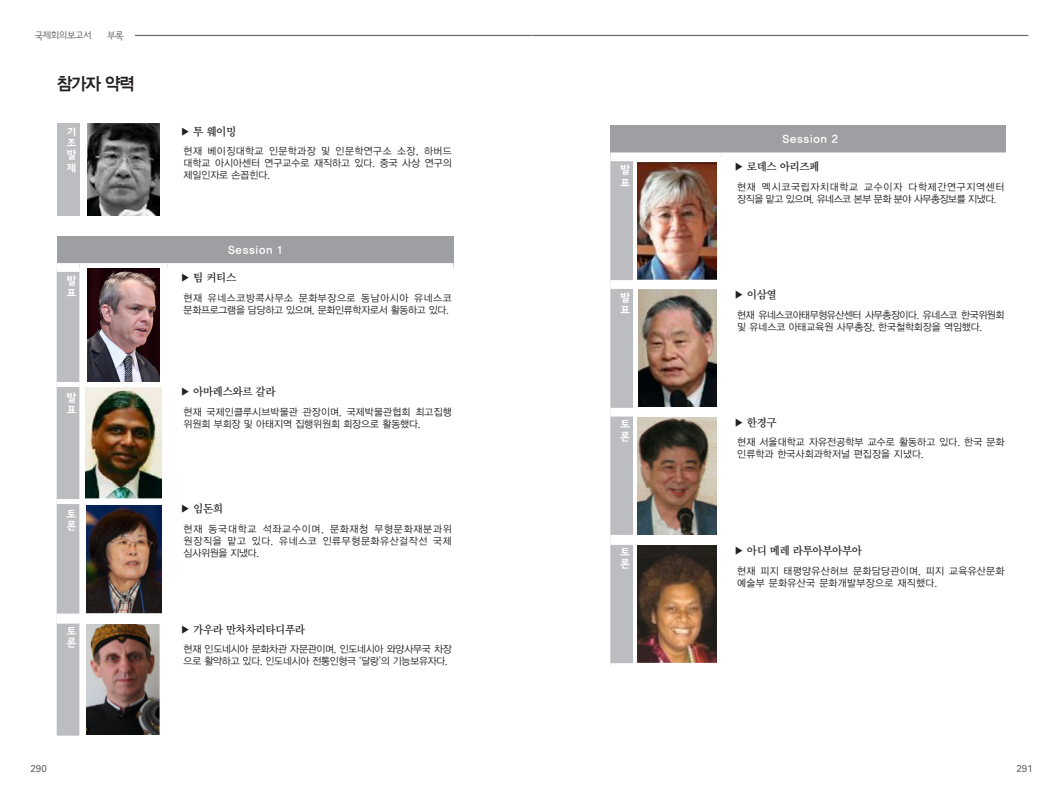
<style>
.page{position:relative;width:1063px;height:798px;background:#fff}
.page>*{position:absolute;margin:0;border:0;box-sizing:border-box;transform-origin:0 0}
.본문대제목{font:17.5px "YDVYGO34";color:#231f20;scale:.95 1}
.표_본문이름{font:11.25px "YDVY Mj O14";letter-spacing:-.04em;color:#231f20}
.표_작은제목{font:11.25px "YDVYGO24";color:#fff}
.t1{font:10.62px "YDVYGO22";letter-spacing:-.12em;color:#6c6d70}
.표_내용{font:10px/12px "YDVYGO32";letter-spacing:.02em;color:#231f20;text-align:justify}
.표_내용-2{font:10px/12px "YDVYGO32";letter-spacing:-.02em;color:#231f20}
.표_내용-3{font:10px/12px "YDVYGO32";letter-spacing:-.04em;color:#231f20}
.표_내용-4{font:10px/12px "YDVYGO32";letter-spacing:.08em;color:#231f20}
.표_내용-5{font:10px/12px "YDVYGO32";letter-spacing:.04em;color:#231f20}
.t2{font:10px "Univers LT Std";color:#636366}
</style>
<div class="page">
<hr style="left:110px;top:35px;width:421px;height:1px;background:#6c6d70">
<hr style="left:531px;top:35px;width:497px;height:1px;background:#6c6d70">
<svg style="left:110px;top:34px;width:36px;height:3px"></svg>
<div style="left:57px;top:124px;width:22px;height:92px;background:#bcbdc0"></div>
<img style="left:87px;top:123px;width:73px;height:92px">
<div style="left:57px;top:235px;width:397px;height:32px;background:#9d9fa2"></div>
<div style="left:57px;top:272px;width:22px;height:463px;background:#bcbdc0"></div>
<div style="left:57px;top:382px;width:22px;height:5px;background:#fff"></div>
<div style="left:57px;top:499px;width:22px;height:5px;background:#fff"></div>
<div style="left:57px;top:613px;width:22px;height:10px;background:#fff"></div>
<div style="left:57px;top:263px;width:22px;height:9px;background:#fff"></div>
<div style="left:79px;top:263px;width:89px;height:9px;background:#fff"></div>
<div style="left:168px;top:263px;width:286px;height:9px;background:#fff"></div>
<img style="left:87px;top:268px;width:73px;height:114px">
<img style="left:86px;top:388px;width:75px;height:110px">
<img style="left:86px;top:505px;width:75px;height:108px">
<img style="left:86px;top:624px;width:74px;height:110px">
<div style="left:610px;top:125px;width:396px;height:32px;background:#9d9fa2"></div>
<div style="left:610px;top:161px;width:23px;height:502px;background:#bcbdc0"></div>
<div style="left:610px;top:534px;width:23px;height:10px;background:#fff"></div>
<div style="left:610px;top:152px;width:23px;height:9px;background:#fff"></div>
<div style="left:633px;top:152px;width:88px;height:9px;background:#fff"></div>
<div style="left:721px;top:152px;width:285px;height:9px;background:#fff"></div>
<div style="left:610px;top:280px;width:23px;height:9px;background:#fff"></div>
<div style="left:610px;top:407px;width:23px;height:9px;background:#fff"></div>
<img style="left:638px;top:162px;width:79px;height:117px">
<img style="left:638px;top:289px;width:78px;height:117px">
<img style="left:637px;top:417px;width:80px;height:117px">
<img style="left:638px;top:545px;width:79px;height:117px">
<p class="t1" style="left:35px;top:29px;width:59px">국제회의보고서</p>
<p class="t1" style="left:107px;top:30px;width:19px">부록</p>
<p class="본문대제목" style="left:57px;top:73px;width:84px">참가자 약력</p>
<p class="표_작은제목" style="left:66px;top:126px;width:12px">기</p>
<p class="표_작은제목" style="left:66px;top:137px;width:12px">조</p>
<p class="표_작은제목" style="left:66px;top:148px;width:12px">발</p>
<p class="표_작은제목" style="left:66px;top:162px;width:12px">제</p>
<p class="표_본문이름" style="left:180px;top:124px;width:58px">▶ 투 웨이밍</p>
<p class="표_내용" style="left:184px;top:145px;width:270px">현재 베이징대학교 인문학과장 및 인문학연구소 소장, 하버드 대학교 아시아센터 연구교수로 재직하고 있다. 중국 사상 연구의 제일인자로 손꼽힌다.</p>
<p class="표_작은제목" style="left:620px;top:163px;width:12px">발</p>
<p class="표_작은제목" style="left:620px;top:177px;width:12px">표</p>
<p class="표_작은제목" style="left:782px;top:134px;width:58px">Session 2</p>
<p class="표_본문이름" style="left:734px;top:160px;width:87px">▶ 로데스 아리즈페</p>
<p class="표_내용-4" style="left:737px;top:181px;width:269px">현재 멕시코국립자치대학교 교수이자 다학제간연구지역센터 장직을 맡고 있으며, 유네스코 본부 문화 분야 사무총장보를 지냈다.</p>
<p class="표_작은제목" style="left:228px;top:244px;width:56px">Session 1</p>
<p class="표_작은제목" style="left:66px;top:274px;width:12px">발</p>
<p class="표_작은제목" style="left:66px;top:287px;width:12px">표</p>
<p class="표_본문이름" style="left:180px;top:271px;width:58px">▶ 팀 커티스</p>
<p class="표_내용-2" style="left:184px;top:291px;width:270px">현재 유네스코방콕사무소 문화부장으로 동남아시아 유네스코 문화프로그램을 담당하고 있으며, 문화인류학자로서 활동하고 있다.</p>
<p class="표_작은제목" style="left:620px;top:291px;width:12px">발</p>
<p class="표_작은제목" style="left:620px;top:304px;width:12px">표</p>
<p class="표_본문이름" style="left:734px;top:288px;width:45px">▶ 이삼열</p>
<p class="표_내용-3" style="left:737px;top:308px;width:269px">현재 유네스코아태무형유산센터 사무총장이다. 유네스코 한국위원회 및 유네스코 아태교육원 사무총장, 한국철학회장을 역임했다.</p>
<p class="표_작은제목" style="left:66px;top:391px;width:12px">발</p>
<p class="표_작은제목" style="left:66px;top:404px;width:12px">표</p>
<p class="표_본문이름" style="left:180px;top:385px;width:97px">▶ 아마레스와르 갈라</p>
<p class="표_내용" style="left:184px;top:406px;width:270px">현재 국제인클루시브박물관 관장이며, 국제박물관협회 최고집행 위원회 부회장 및 아태지역 집행위원회 회장으로 활동했다.</p>
<p class="표_작은제목" style="left:620px;top:418px;width:12px">토</p>
<p class="표_작은제목" style="left:620px;top:429px;width:12px">론</p>
<p class="표_본문이름" style="left:734px;top:415px;width:45px">▶ 한경구</p>
<p class="표_내용" style="left:737px;top:436px;width:269px">현재 서울대학교 자유전공학부 교수로 활동하고 있다. 한국 문화 인류학과 한국사회과학저널 편집장을 지냈다.</p>
<p class="표_작은제목" style="left:66px;top:507px;width:12px">토</p>
<p class="표_작은제목" style="left:66px;top:519px;width:12px">론</p>
<p class="표_본문이름" style="left:180px;top:502px;width:45px">▶ 임돈희</p>
<p class="표_내용" style="left:184px;top:523px;width:270px">현재 동국대학교 석좌교수이며, 문화재청 무형문화재분과위 원장직을 맡고 있다. 유네스코 인류무형문화유산걸작선 국제 심사위원을 지냈다.</p>
<p class="표_작은제목" style="left:620px;top:546px;width:12px">토</p>
<p class="표_작은제목" style="left:620px;top:557px;width:12px">론</p>
<p class="표_본문이름" style="left:734px;top:543px;width:130px">▶ 아디 메레 라투아부아부아</p>
<p class="표_내용-5" style="left:737px;top:564px;width:269px">현재 피지 태평양유산허브 문화담당관이며, 피지 교육유산문화 예술부 문화유산국 문화개발부장으로 재직했다.</p>
<p class="표_작은제목" style="left:66px;top:624px;width:12px">토</p>
<p class="표_작은제목" style="left:66px;top:636px;width:12px">론</p>
<p class="표_본문이름" style="left:180px;top:622px;width:127px">▶ 가우라 만차차리타디푸라</p>
<p class="표_내용-2" style="left:184px;top:643px;width:270px">현재 인도네시아 문화차관 자문관이며, 인도네시아 와양사무국 차장 으로 활약하고 있다. 인도네시아 전통인형극 ‘달랑’의 기능보유자다.</p>
<p class="t2" style="left:30px;top:761px;width:18px">290</p>
<p class="t2" style="left:1017px;top:761px;width:18px">291</p>
</div>
